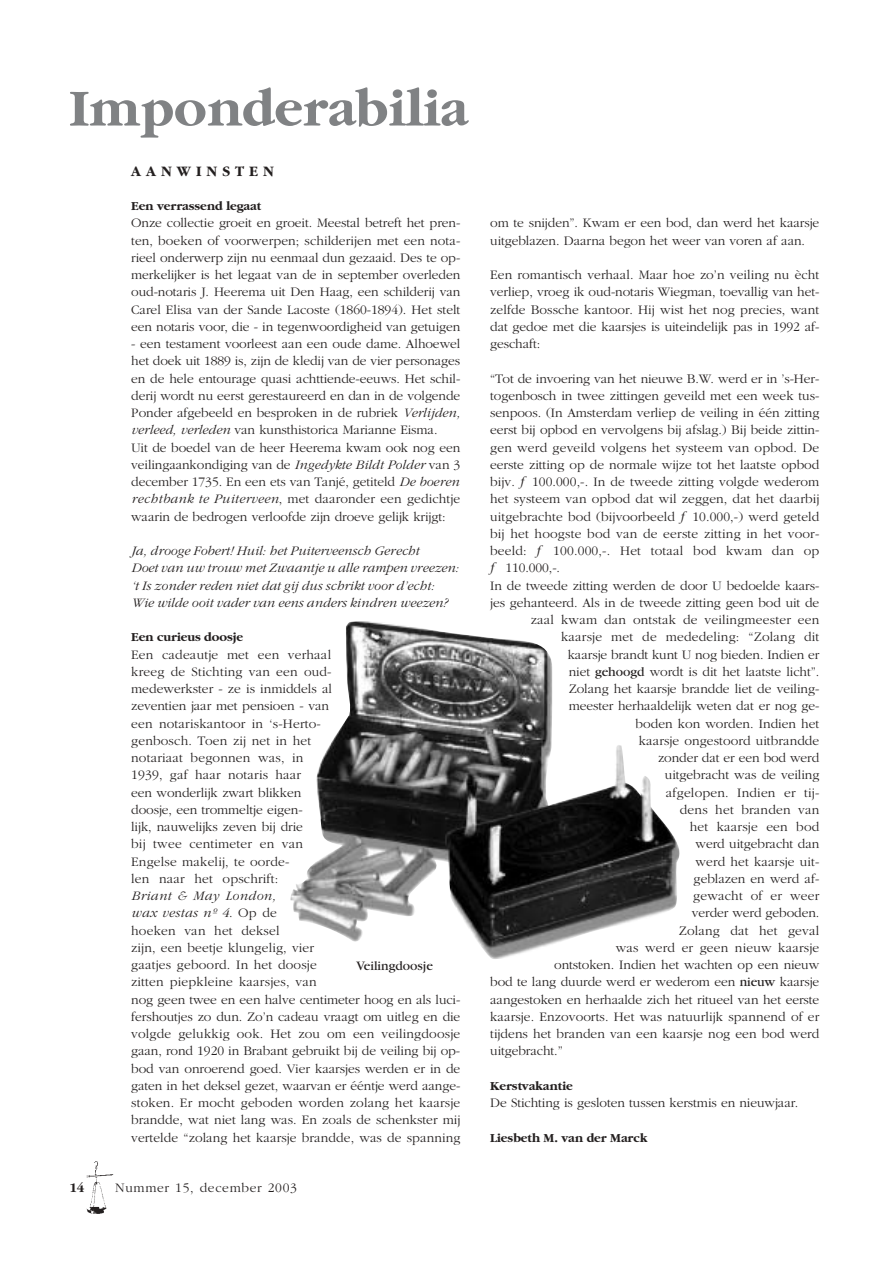
<style>
.page{position:relative;width:893px;height:1263px;background:#fff}
.page>*{position:absolute;margin:0;border:0;box-sizing:border-box;transform-origin:0 0}
.t1{font:700 54px "Garamond";color:#808284}
.t2{font:700 15px "Garamond";letter-spacing:.335em;color:#231f1f}
.t3{font:300 13.5px/17.2px "Garamond";letter-spacing:-.005em;color:#231f1f}
.t4{font:300 13.5px/17.2px "Garamond";letter-spacing:.015em;color:#231f1f}
.t5{font:italic 300 13.5px/17.2px "Garamond";letter-spacing:.005em;color:#231f1f}
.t6{font:300 13.5px "Garamond";letter-spacing:.05em;color:#231f1f}
.t7{font:13.5px "Garamond";color:#231f1f}
.t8{font:700 13.5px "Garamond";color:#231f1f}
.t9{font:700 12.75px "Garamond";letter-spacing:-.005em;color:#231f1f}
.s1{font-style:italic}
.s2{font-weight:400}
</style>
<div class="page">
<img style="left:86px;top:1161px;width:28px;height:53px">
<img style="left:290px;top:621px;width:390px;height:338px">
<h1 class="t1" style="left:69px;top:87px;width:400px">Imponderabilia</h1>
<p class="t2" style="left:131px;top:165px;width:144px">AANWINSTEN</p>
<p class="t9" style="left:131px;top:201px;width:131px">Een verrassend legaat</p>
<p class="t3" style="left:131px;top:215px;width:331px;text-align:justify">Onze collectie groeit en groeit. Meestal betreft het pren&shy;ten, boeken of voorwerpen; schilderijen met een nota&shy;rieel onderwerp zijn nu eenmaal dun gezaaid. Des te op&shy;merkelijker is het legaat van de in september overleden oud-notaris J. Heerema uit Den Haag, een schilderij van Carel Elisa van der Sande Lacoste (1860-1894). Het stelt een notaris voor, die - in tegenwoordigheid van getuigen</p>
<p class="t3" style="left:131px;top:336px;width:331px">- een testament voorleest aan een oude dame. Alhoewel het doek uit 1889 is, zijn de kledij van de vier personages en de hele entourage quasi achttiende-eeuws. Het schil&shy;derij wordt nu eerst gerestaureerd en dan in de volgende Ponder afgebeeld en besproken in de rubriek <span class="s1">Verlijden, verleed, verleden</span> van kunsthistorica Marianne Eisma.<br>Uit de boedel van de heer Heerema kwam ook nog een veilingaankondiging van de <span class="s1">Ingedykte Bildt Polder</span> van 3 december 1735. En een ets van Tanjé, getiteld <span class="s1">De boeren rechtbank te Puiterveen</span>, met daaronder een gedichtje waarin de bedrogen verloofde zijn droeve gelijk krijgt:</p>
<p class="t5" style="left:131px;top:543px;width:329px">Ja, drooge Fobert! Huil: het Puiterveensch Gerecht<br>Doet van uw trouw met Zwaantje u alle rampen vreezen: ‘t Is zonder reden niet dat gij dus schrikt voor d’echt:<br>Wie wilde ooit vader van eens anders kindren weezen?</p>
<p class="t9" style="left:131px;top:632px;width:113px">Een curieus doosje</p>
<p class="t4" style="left:131px;top:647px;width:202px">Een cadeautje met een verhaal kreeg de Stichting van een oud&shy;medewerkster - ze is inmiddels al zeventien jaar met pensioen - van een notariskantoor in ‘s-Herto&shy;genbosch. Toen zij net in het notariaat begonnen was, in<br>1939, gaf haar notaris haar<br>een wonderlijk zwart blikken doosje, een trommeltje eigen-<br>lijk, nauwelijks zeven bij drie<br>bij twee centimeter en van<br>Engelse makelij, te oorde-<br>len naar het opschrift:</p>
<p class="t3" style="left:131px;top:888px;width:331px"><span class="s1">Briant &amp; May London,<br>wax vestas nº 4</span>. Op de<br>hoeken van het deksel<br>zijn, een beetje klungelig, vier<br>gaatjes geboord. In het doosje<br>zitten piepkleine kaarsjes, van<br>nog geen twee en een halve centimeter hoog en als luci&shy;fershoutjes zo dun. Zo’n cadeau vraagt om uitleg en die volgde gelukkig ook. Het zou om een veilingdoosje gaan, rond 1920 in Brabant gebruikt bij de veiling bij op&shy;bod van onroerend goed. Vier kaarsjes werden er in de gaten in het deksel gezet, waarvan er ééntje werd aange&shy;stoken. Er mocht geboden worden zolang het kaarsje brandde, wat niet lang was. En zoals de schenkster mij vertelde “zolang het kaarsje brandde, was de spanning</p>
<p class="t7" style="left:356px;top:961px;width:78px">Veilingdoosje</p>
<p class="t8" style="left:69px;top:1182px;width:17px">14</p>
<p class="t6" style="left:115px;top:1182px;width:183px">Nummer 15, december 2003</p>
<p class="t3" style="left:490px;top:215px;width:331px">om te snijden”. Kwam er een bod, dan werd het kaarsje uitgeblazen. Daarna begon het weer van voren af aan.</p>
<p class="t3" style="left:490px;top:267px;width:331px;text-align:justify">Een romantisch verhaal. Maar hoe zo’n veiling nu ècht verliep, vroeg ik oud-notaris Wiegman, toevallig van het&shy;zelfde Bossche kantoor. Hij wist het nog precies, want dat gedoe met die kaarsjes is uiteindelijk pas in 1992 af&shy;geschaft:</p>
<p class="t3" style="left:490px;top:371px;width:331px">“Tot de invoering van het nieuwe B.W. werd er in ’s-Her-</p>
<p class="t3" style="left:490px;top:388px;width:331px">togenbosch in twee zittingen geveild met een week tus-</p>
<p class="t3" style="left:490px;top:405px;width:331px">senpoos. (In Amsterdam verliep de veiling in één zitting</p>
<p class="t3" style="left:490px;top:422px;width:331px">eerst bij opbod en vervolgens bij afslag.) Bij beide zittin-</p>
<p class="t4" style="left:490px;top:440px;width:331px">gen werd geveild volgens het systeem van opbod. De</p>
<p class="t3" style="left:490px;top:457px;width:331px">eerste zitting op de normale wijze tot het laatste opbod</p>
<p class="t3" style="left:490px;top:474px;width:331px">bijv. ƒ 100.000,-. In de tweede zitting volgde wederom</p>
<p class="t3" style="left:490px;top:491px;width:331px">het systeem van opbod dat wil zeggen, dat het daarbij</p>
<p class="t3" style="left:490px;top:509px;width:331px">uitgebrachte bod (bijvoorbeeld ƒ 10.000,-) werd geteld</p>
<p class="t4" style="left:490px;top:526px;width:331px">bij het hoogste bod van de eerste zitting in het voor-</p>
<p class="t4" style="left:490px;top:543px;width:330px">beeld: ƒ 100.000,-. Het totaal bod kwam dan op</p>
<p class="t3" style="left:490px;top:561px;width:71px">ƒ 110.000,-.</p>
<p class="t3" style="left:490px;top:578px;width:331px">In de tweede zitting werden de door U bedoelde kaars-</p>
<p class="t3" style="left:490px;top:595px;width:331px">jes gehanteerd. Als in de tweede zitting geen bod uit de</p>
<p class="t4" style="left:531px;top:612px;width:290px">zaal kwam dan ontstak de veilingmeester een</p>
<p class="t4" style="left:561px;top:630px;width:260px">kaarsje met de mededeling: “Zolang dit</p>
<p class="t3" style="left:567px;top:647px;width:253px">kaarsje brandt kunt U nog bieden. Indien er</p>
<p class="t3" style="left:568px;top:664px;width:252px">niet <span class="s2">gehoogd</span> wordt is dit het laatste licht”.</p>
<p class="t3" style="left:568px;top:681px;width:252px">Zolang het kaarsje brandde liet de veiling-</p>
<p class="t3" style="left:568px;top:699px;width:252px">meester herhaaldelijk weten dat er nog ge-</p>
<p class="t3" style="left:635px;top:716px;width:185px">boden kon worden. Indien het</p>
<p class="t3" style="left:639px;top:733px;width:182px">kaarsje ongestoord uitbrandde</p>
<p class="t3" style="left:658px;top:750px;width:163px">zonder dat er een bod werd</p>
<p class="t3" style="left:665px;top:768px;width:156px">uitgebracht was de veiling</p>
<p class="t4" style="left:665px;top:785px;width:155px">afgelopen. Indien er tij-</p>
<p class="t4" style="left:679px;top:802px;width:141px">dens het branden van</p>
<p class="t4" style="left:689px;top:819px;width:131px">het kaarsje een bod</p>
<p class="t3" style="left:695px;top:837px;width:125px">werd uitgebracht dan</p>
<p class="t3" style="left:695px;top:854px;width:125px">werd het kaarsje uit-</p>
<p class="t3" style="left:693px;top:871px;width:127px">geblazen en werd af-</p>
<p class="t4" style="left:693px;top:888px;width:128px">gewacht of er weer</p>
<p class="t3" style="left:692px;top:906px;width:129px">verder werd geboden.</p>
<p class="t4" style="left:678px;top:923px;width:142px">Zolang dat het geval</p>
<p class="t4" style="left:615px;top:940px;width:205px">was werd er geen nieuw kaarsje</p>
<p class="t3" style="left:554px;top:957px;width:267px">ontstoken. Indien het wachten op een nieuw</p>
<p class="t3" style="left:490px;top:975px;width:331px">bod te lang duurde werd er wederom een <span class="s2">nieuw</span> kaarsje</p>
<p class="t3" style="left:490px;top:992px;width:331px">aangestoken en herhaalde zich het ritueel van het eerste</p>
<p class="t3" style="left:490px;top:1009px;width:331px">kaarsje. Enzovoorts. Het was natuurlijk spannend of er</p>
<p class="t3" style="left:490px;top:1026px;width:331px">tijdens het branden van een kaarsje nog een bod werd</p>
<p class="t3" style="left:490px;top:1044px;width:74px">uitgebracht.”</p>
<p class="t9" style="left:490px;top:1081px;width:84px">Kerstvakantie</p>
<p class="t3" style="left:490px;top:1095px;width:309px">De Stichting is gesloten tussen kerstmis en nieuwjaar.</p>
<p class="t9" style="left:490px;top:1133px;width:159px">Liesbeth M. van der Marck</p>
</div>
